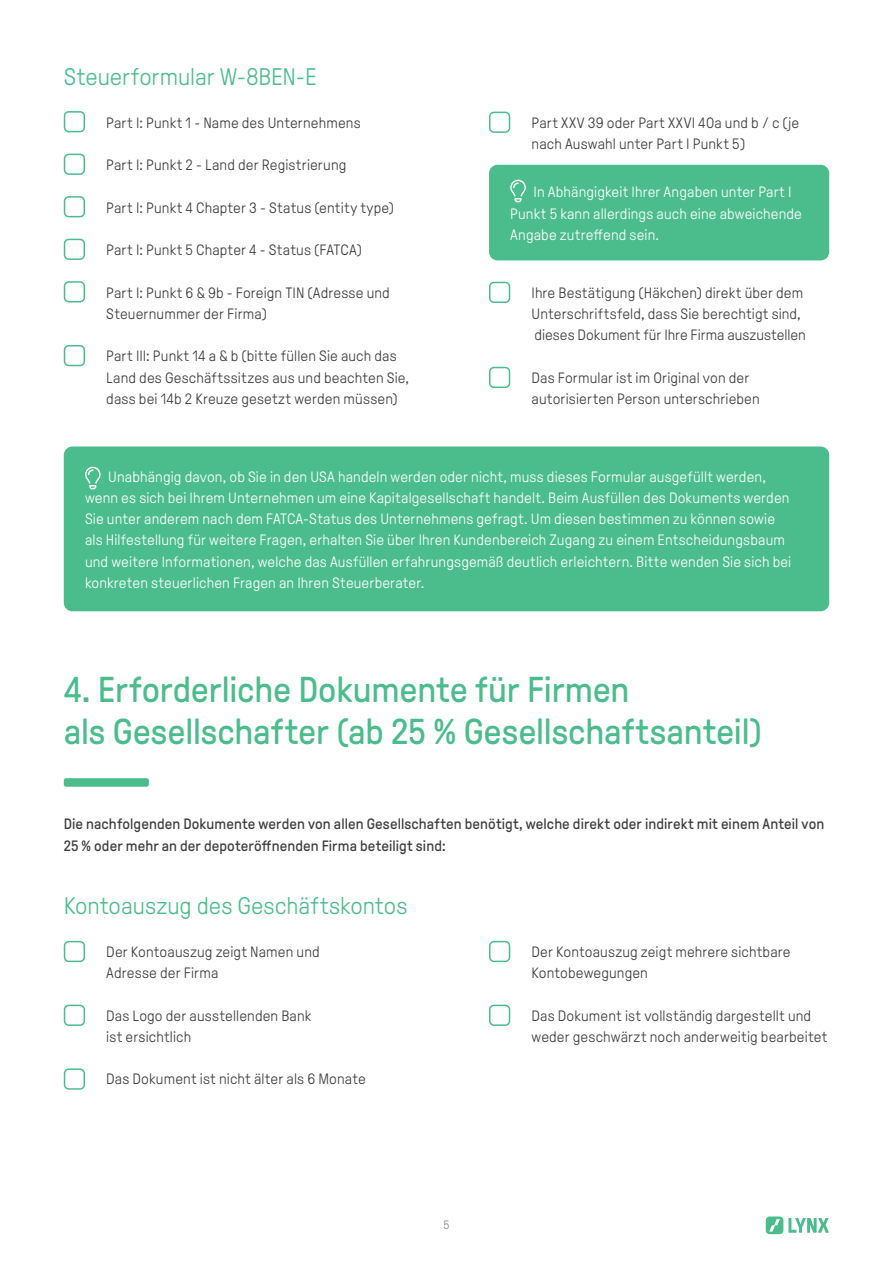
<style>
.page{position:relative;width:893px;height:1263px;background:#fff}
.page>*{position:absolute;margin:0;border:0;box-sizing:border-box;transform-origin:0 0}
.t1{font:36px/42.5px "GT Pressura";letter-spacing:-.005em;color:#4bbd8c}
.t2{font:300 24px "GT Pressura";color:#4bbd8c}
.t3{font:300 15px/21.3px "GT Pressura";letter-spacing:.01em;color:#3e3e3f}
.t4{font:300 15px/21.3px "GT Pressura";letter-spacing:.01em;color:#fff}
.t5{font:15px/21.3px "GT Pressura";letter-spacing:.005em;color:#3e3e3f}
.t6{font:300 12px "GT Pressura";color:#7b8791}
</style>
<div class="page">
<svg style="left:766px;top:1216px;width:63px;height:18px"></svg>
<div style="left:64px;top:111px;width:21px;height:21px;border:2px solid #4bbd8c;border-radius:4px"></div>
<div style="left:64px;top:154px;width:21px;height:21px;border:2px solid #4bbd8c;border-radius:4px"></div>
<div style="left:64px;top:196px;width:21px;height:21px;border:2px solid #4bbd8c;border-radius:4px"></div>
<div style="left:64px;top:239px;width:21px;height:21px;border:2px solid #4bbd8c;border-radius:4px"></div>
<div style="left:64px;top:281px;width:21px;height:21px;border:2px solid #4bbd8c;border-radius:4px"></div>
<div style="left:489px;top:367px;width:21px;height:21px;border:2px solid #4bbd8c;border-radius:4px"></div>
<div style="left:489px;top:282px;width:21px;height:21px;border:2px solid #4bbd8c;border-radius:4px"></div>
<div style="left:489px;top:112px;width:21px;height:21px;border:2px solid #4bbd8c;border-radius:4px"></div>
<div style="left:64px;top:345px;width:21px;height:21px;border:2px solid #4bbd8c;border-radius:4px"></div>
<div style="left:489px;top:165px;width:340px;height:95px;background:#4bbd8c;border-radius:9px"></div>
<div style="left:64px;top:446px;width:765px;height:165px;background:#4bbd8c;border-radius:9px"></div>
<div style="left:64px;top:1068px;width:21px;height:22px;border:2px solid #4bbd8c;border-radius:4px"></div>
<div style="left:64px;top:941px;width:21px;height:21px;border:2px solid #4bbd8c;border-radius:4px"></div>
<div style="left:64px;top:1005px;width:21px;height:21px;border:2px solid #4bbd8c;border-radius:4px"></div>
<div style="left:489px;top:941px;width:21px;height:21px;border:2px solid #4bbd8c;border-radius:4px"></div>
<div style="left:489px;top:1005px;width:21px;height:21px;border:2px solid #4bbd8c;border-radius:4px"></div>
<svg style="left:510px;top:180px;width:16px;height:22px"></svg>
<svg style="left:85px;top:467px;width:16px;height:22px"></svg>
<div style="left:64px;top:778px;width:85px;height:9px;background:#4bbd8c;border-radius:2px"></div>
<h2 class="t2" style="left:64px;top:64px;width:254px">Steuerformular W-8BEN-E</h2>
<p class="t3" style="left:106px;top:112px;width:256px">Part I: Punkt 1 - Name des Unternehmens</p>
<p class="t3" style="left:106px;top:154px;width:242px">Part I: Punkt 2 - Land der Registrierung</p>
<p class="t3" style="left:106px;top:197px;width:289px">Part I: Punkt 4 Chapter 3 - Status (entity type)</p>
<p class="t3" style="left:106px;top:239px;width:257px">Part I: Punkt 5 Chapter 4 - Status (FATCA)</p>
<p class="t3" style="left:106px;top:282px;width:285px">Part I: Punkt 6 &amp; 9b - Foreign TIN (Adresse und<br>Steuernummer der Firma)</p>
<p class="t3" style="left:106px;top:346px;width:304px">Part III: Punkt 14 a &amp; b (bitte füllen Sie auch das<br>Land des Geschäftssitzes aus und beachten Sie, dass bei 14b 2 Kreuze gesetzt werden müssen)</p>
<p class="t3" style="left:531px;top:112px;width:269px">Part XXV 39 oder Part XXVI 40a und b / c (je nach Auswahl unter Part I Punkt 5)</p>
<p class="t4" style="left:510px;top:182px;width:293px;text-indent:23px">In Abhängigkeit Ihrer Angaben unter Part I<br>Punkt 5 kann allerdings auch eine abweichende<br>Angabe zutreffend sein.</p>
<p class="t3" style="left:531px;top:282px;width:276px">Ihre Bestätigung (Häkchen) direkt über dem<br>Unterschriftsfeld, dass Sie berechtigt sind, dieses Dokument für Ihre Firma auszustellen</p>
<p class="t3" style="left:531px;top:367px;width:230px">Das Formular ist im Original von der autorisierten Person unterschrieben</p>
<p class="t4" style="left:85px;top:466px;width:708px;text-indent:23px">Unabhängig davon, ob Sie in den USA handeln werden oder nicht, muss dieses Formular ausgefüllt werden, wenn es sich bei Ihrem Unternehmen um eine Kapitalgesellschaft handelt. Beim Ausfüllen des Dokuments werden Sie unter anderem nach dem FATCA-Status des Unternehmens gefragt. Um diesen bestimmen zu können sowie als Hilfestellung für weitere Fragen, erhalten Sie über Ihren Kundenbereich Zugang zu einem Entscheidungsbaum und weitere Informationen, welche das Ausfüllen erfahrungsgemäß deutlich erleichtern. Bitte wenden Sie sich bei konkreten steuerlichen Fragen an Ihren Steuerberater.</p>
<h1 class="t1" style="left:64px;top:668px;width:700px">4. Erforderliche Dokumente für Firmen<br>als Gesellschafter (ab 25 % Gesellschaftsanteil)</h1>
<p class="t5" style="left:64px;top:813px;width:762px">Die nachfolgenden Dokumente werden von allen Gesellschaften benötigt, welche direkt oder indirekt mit einem Anteil von<br>25 % oder mehr an der depoteröffnenden Firma beteiligt sind:</p>
<h2 class="t2" style="left:64px;top:893px;width:345px">Kontoauszug des Geschäftskontos</h2>
<p class="t3" style="left:106px;top:941px;width:215px">Der Kontoauszug zeigt Namen und<br>Adresse der Firma</p>
<p class="t3" style="left:106px;top:1005px;width:207px">Das Logo der ausstellenden Bank ist ersichtlich</p>
<p class="t3" style="left:106px;top:1069px;width:261px">Das Dokument ist nicht älter als 6 Monate</p>
<p class="t6" style="left:443px;top:1219px;width:7px">5</p>
<p class="t3" style="left:531px;top:941px;width:261px">Der Kontoauszug zeigt mehrere sichtbare<br>Kontobewegungen</p>
<p class="t3" style="left:531px;top:1005px;width:297px">Das Dokument ist vollständig dargestellt und weder geschwärzt noch anderweitig bearbeitet</p>
</div>
